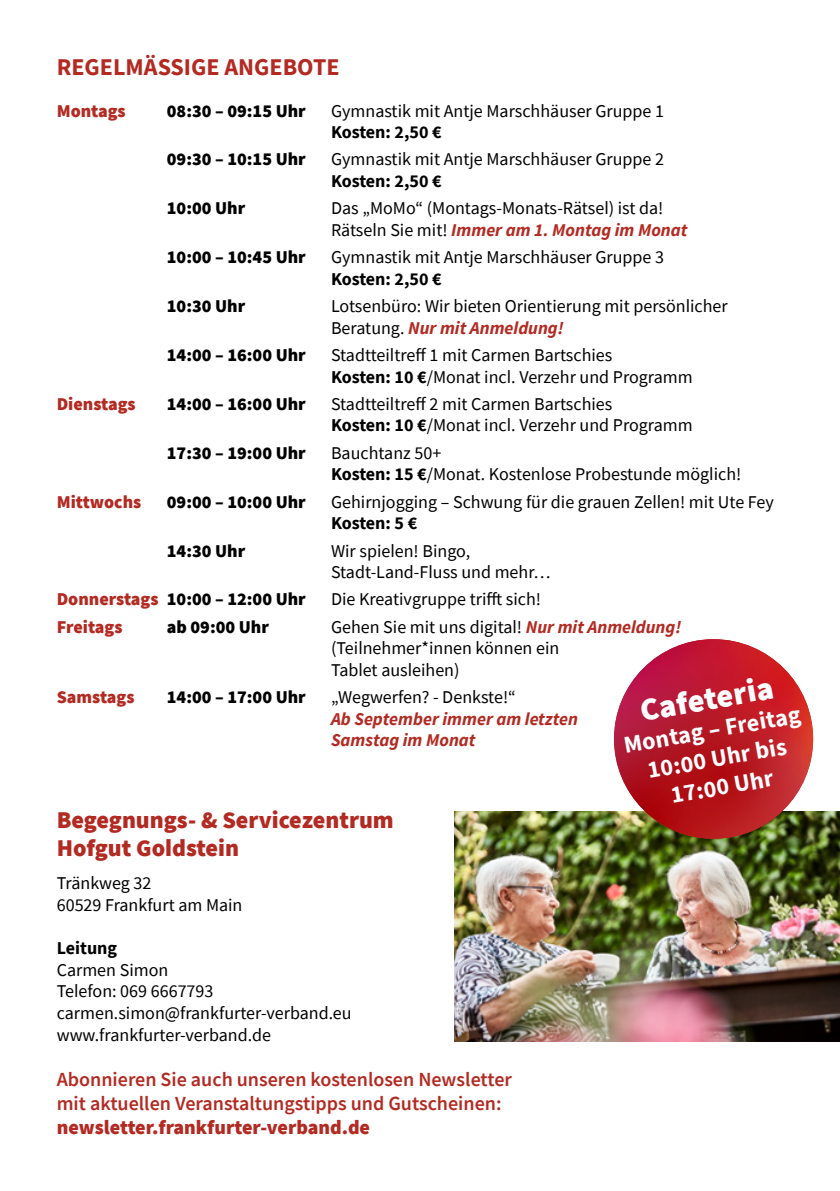
<style>
.page{position:relative;width:840px;height:1191px;background:#fff}
.page>*{position:absolute;margin:0;border:0;box-sizing:border-box;transform-origin:0 0}
.t1{font:900 32px "Source Sans Pro";color:#fff}
.t2{font:900 24px/28.8px "Source Sans Pro";color:#b32a22}
.t3{font:700 24px/28.8px "Source Sans Pro";color:#fff;text-align:center}
.t4{font:700 24px "Source Sans Pro";color:#b32a22}
.t5{font:600 20px/24px "Source Sans Pro";color:#b32a22}
.t6{font:900 20px "Source Sans Pro";color:#b32a22}
.t7{font:18px/21.6px "Source Sans Pro";color:#000}
.t8{font:900 18px "Source Sans Pro";color:#000}
.t9{font:700 18px "Source Sans Pro";letter-spacing:-.005em;color:#000}
.t10{font:900 18px "Source Sans Pro";color:#b32a22}
.t11{font:italic 700 18px/21.6px "Source Sans Pro";color:#b32a22}
.s1{font-weight:700;font-style:italic;color:#b32a22}
.s2{font-weight:700}
.s3{color:#b32a22}
</style>
<div class="page">
<img style="left:454px;top:811px;width:385px;height:230px">
<img style="left:613px;top:639px;width:199px;height:199px">
<h2 class="t4" style="left:57px;top:51px;width:284px">REGELMÄSSIGE ANGEBOTE</h2>
<p class="t10" style="left:57px;top:98px;width:70px">Montags</p>
<p class="t8" style="left:167px;top:98px;width:140px">08:30 – 09:15 Uhr</p>
<p class="t7" style="left:331px;top:100px;width:334px">Gymnastik mit Antje Marschhäuser Gruppe 1</p>
<p class="t9" style="left:331px;top:120px;width:112px">Kosten: 2,50 €</p>
<p class="t8" style="left:167px;top:147px;width:140px">09:30 – 10:15 Uhr</p>
<p class="t7" style="left:331px;top:148px;width:334px">Gymnastik mit Antje Marschhäuser Gruppe 2</p>
<p class="t9" style="left:331px;top:169px;width:112px">Kosten: 2,50 €</p>
<p class="t8" style="left:167px;top:196px;width:80px">10:00 Uhr</p>
<p class="t7" style="left:331px;top:197px;width:358px">Das „MoMo“ (Montags-Monats-Rätsel) ist da!<br>Rätseln Sie mit! <span class="s1">Immer am 1. Montag im Monat</span></p>
<p class="t8" style="left:167px;top:245px;width:140px">10:00 – 10:45 Uhr</p>
<p class="t7" style="left:331px;top:246px;width:334px">Gymnastik mit Antje Marschhäuser Gruppe 3</p>
<p class="t9" style="left:331px;top:267px;width:112px">Kosten: 2,50 €</p>
<p class="t8" style="left:167px;top:294px;width:80px">10:30 Uhr</p>
<p class="t7" style="left:331px;top:295px;width:398px">Lotsenbüro: Wir bieten Orientierung mit persönlicher<br>Beratung. <span class="s1">Nur mit Anmeldung!</span></p>
<p class="t8" style="left:167px;top:342px;width:140px">14:00 – 16:00 Uhr</p>
<p class="t7" style="left:331px;top:344px;width:363px">Stadtteiltreff 1 mit Carmen Bartschies<br><span class="s2">Kosten: 10 €</span>/Monat incl. Verzehr und Programm</p>
<p class="t10" style="left:57px;top:391px;width:80px">Dienstags</p>
<p class="t8" style="left:167px;top:391px;width:140px">14:00 – 16:00 Uhr</p>
<p class="t7" style="left:331px;top:393px;width:363px">Stadtteiltreff 2 mit Carmen Bartschies<br><span class="s2">Kosten: 10 €</span>/Monat incl. Verzehr und Programm</p>
<p class="t8" style="left:167px;top:440px;width:140px">17:30 – 19:00 Uhr</p>
<p class="t7" style="left:331px;top:442px;width:411px">Bauchtanz 50+<br><span class="s2">Kosten: 15 €</span>/Monat. Kostenlose Probestunde möglich!</p>
<p class="t10" style="left:57px;top:489px;width:86px">Mittwochs</p>
<p class="t8" style="left:167px;top:489px;width:140px">09:00 – 10:00 Uhr</p>
<p class="t7" style="left:331px;top:491px;width:444px">Gehirnjogging – Schwung für die grauen Zellen! mit Ute Fey</p>
<p class="t9" style="left:331px;top:511px;width:88px">Kosten: 5 €</p>
<p class="t8" style="left:167px;top:538px;width:80px">14:30 Uhr</p>
<p class="t7" style="left:331px;top:539px;width:221px">Wir spielen! Bingo,<br>Stadt-Land-Fluss und mehr…</p>
<p class="t8" style="left:57px;top:587px;width:250px"><span class="s3">Donnerstags</span> 10:00 – 12:00 Uhr</p>
<p class="t7" style="left:331px;top:588px;width:211px">Die Kreativgruppe trifft sich!</p>
<p class="t10" style="left:57px;top:614px;width:67px">Freitags</p>
<p class="t8" style="left:167px;top:614px;width:104px">ab 09:00 Uhr</p>
<p class="t7" style="left:331px;top:616px;width:351px">Gehen Sie mit uns digital! <span class="s1">Nur mit Anmeldung! </span>(Teilnehmer*innen können ein<br>Tablet ausleihen)</p>
<p class="t10" style="left:57px;top:684px;width:79px">Samstags</p>
<p class="t8" style="left:167px;top:684px;width:140px">14:00 – 17:00 Uhr</p>
<p class="t7" style="left:331px;top:686px;width:186px">„Wegwerfen? - Denkste!“</p>
<p class="t11" style="left:331px;top:707px;width:248px">Ab September immer am letzten<br>Samstag im Monat</p>
<h1 class="t1" style="left:636px;top:689px;width:136px;rotate:-10deg">Cafeteria</h1>
<h2 class="t3" style="left:621px;top:731px;width:180px;rotate:-10deg">Montag – Freitag<br>10:00 Uhr bis<br>17:00 Uhr</h2>
<h2 class="t2" style="left:57px;top:805px;width:338px">Begegnungs- &amp; Servicezentrum<br>Hofgut Goldstein</h2>
<p class="t7" style="left:57px;top:872px;width:187px">Tränkweg 32<br>60529 Frankfurt am Main</p>
<p class="t9" style="left:57px;top:936px;width:62px">Leitung</p>
<p class="t7" style="left:57px;top:959px;width:296px">Carmen Simon<br>Telefon: 069 6667793 carmen.simon@frankfurter-verband.eu www.frankfurter-verband.de</p>
<p class="t5" style="left:57px;top:1067px;width:456px">Abonnieren Sie auch unseren kostenlosen Newsletter mit aktuellen Veranstaltungstipps und Gutscheinen:</p>
<p class="t6" style="left:57px;top:1113px;width:315px">newsletter.frankfurter-verband.de</p>
</div>
